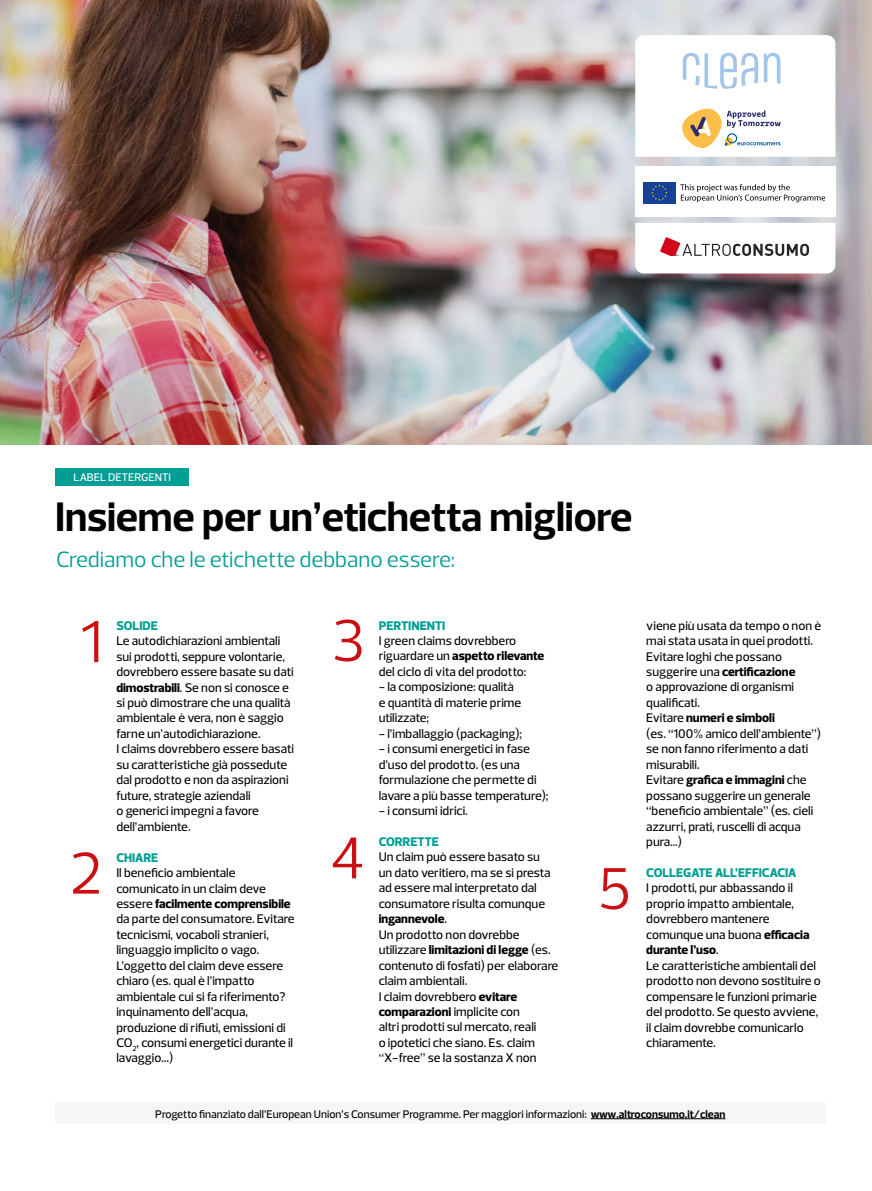
<style>
.page{position:relative;width:872px;height:1191px;background:#fff}
.page>*{position:absolute;margin:0;border:0;box-sizing:border-box;transform-origin:0 0}
.t1{font:700 42px "Prelo";letter-spacing:-.005em;color:#000}
.t2{font:22.5px "Prelo";color:#009e94}
.t3{font:500 12.75px/15.5px "Prelo";color:#000}
.t4{font:800 12.75px "Prelo";color:#009e94}
.t5{font:500 11.25px "Prelo";color:#000}
.t6{font:500 11.25px "Prelo";letter-spacing:.005em;color:#fff}
.s1{font-weight:800}
.s2{font-weight:700}
</style>
<div class="page">
<img style="left:0;top:0;width:872px;height:444px">
<div style="left:55px;top:468px;width:134px;height:17px;background:#009e94"></div>
<div style="left:55px;top:1102px;width:770px;height:22px;background:#f5f6f7"></div>
<hr style="left:590px;top:1118px;width:135px;height:1px;background:#000">
<svg style="left:82px;top:621px;width:16px;height:41px"></svg>
<svg style="left:601px;top:868px;width:27px;height:41px"></svg>
<svg style="left:73px;top:852px;width:26px;height:41px"></svg>
<svg style="left:333px;top:837px;width:29px;height:41px"></svg>
<svg style="left:335px;top:619px;width:26px;height:42px"></svg>
<svg style="left:635px;top:35px;width:200px;height:122px"></svg>
<div style="left:635px;top:166px;width:200px;height:51px;background:#fff"></div>
<svg style="left:635px;top:223px;width:200px;height:50px"></svg>
<svg style="left:680px;top:184px;width:145px;height:18px"></svg>
<svg style="left:643px;top:182px;width:33px;height:22px"></svg>
<div style="left:643px;top:182px;width:32px;height:21px;background:#164194"></div>
<svg style="left:651px;top:184px;width:16px;height:17px"></svg>
<p class="t6" style="left:74px;top:470px;width:99px">LABEL DETERGENTI</p>
<h1 class="t1" style="left:55px;top:491px;width:579px">Insieme per un’etichetta migliore</h1>
<h2 class="t2" style="left:56px;top:546px;width:400px">Crediamo che le etichette debbano essere:</h2>
<p class="t4" style="left:116px;top:617px;width:43px">SOLIDE</p>
<p class="t3" style="left:116px;top:633px;width:179px">Le autodichiarazioni ambientali sui prodotti, seppure volontarie, dovrebbero essere basate su dati <span class="s1">dimostrabili</span>. Se non si conosce e si può dimostrare che una qualità ambientale è vera, non è saggio farne un’autodichiarazione.<br>I claims dovrebbero essere basati su caratteristiche già possedute dal prodotto e non da aspirazioni future, strategie aziendali<br>o generici impegni a favore dell’ambiente.</p>
<p class="t4" style="left:116px;top:849px;width:44px">CHIARE</p>
<p class="t3" style="left:116px;top:865px;width:180px">Il beneficio ambientale comunicato in un claim deve essere <span class="s1">facilmente comprensibile </span>da parte del consumatore. Evitare tecnicismi, vocaboli stranieri, linguaggio implicito o vago.<br>L’oggetto del claim deve essere chiaro (es. qual è l’impatto ambientale cui si fa riferimento? inquinamento dell’acqua, produzione di rifiuti, emissioni di<br>CO<sub>2</sub>, consumi energetici durante il lavaggio…)</p>
<p class="t4" style="left:379px;top:617px;width:68px">PERTINENTI</p>
<p class="t3" style="left:379px;top:633px;width:167px">I green claims dovrebbero riguardare un <span class="s1">aspetto rilevante </span>del ciclo di vita del prodotto:</p>
<p class="t3" style="left:379px;top:679px;width:144px">- la composizione: qualità e quantità di materie prime utilizzate;</p>
<p class="t3" style="left:379px;top:726px;width:145px">- l’imballaggio (packaging);</p>
<p class="t3" style="left:379px;top:741px;width:171px">- i consumi energetici in fase d’uso del prodotto. (es una formulazione che permette di lavare a più basse temperature);</p>
<p class="t3" style="left:379px;top:803px;width:91px">- i consumi idrici.</p>
<p class="t4" style="left:379px;top:834px;width:62px">CORRETTE</p>
<p class="t3" style="left:379px;top:849px;width:181px">Un claim può essere basato su<br>un dato veritiero, ma se si presta ad essere mal interpretato dal consumatore risulta comunque <span class="s1">ingannevole</span>.<br>Un prodotto non dovrebbe utilizzare <span class="s1">limitazioni di legge</span> (es. contenuto di fosfati) per elaborare claim ambientali.<br>I claim dovrebbero <span class="s1">evitare comparazioni</span> implicite con<br>altri prodotti sul mercato, reali<br>o ipotetici che siano. Es. claim “X-free” se la sostanza X non</p>
<p class="t3" style="left:646px;top:617px;width:176px">viene più usata da tempo o non è mai stata usata in quei prodotti.<br>Evitare loghi che possano suggerire una <span class="s1">certificazione<br></span>o approvazione di organismi qualificati.<br>Evitare <span class="s1">numeri e simboli<br></span>(es. “100% amico dell’ambiente”) se non fanno riferimento a dati misurabili.<br>Evitare <span class="s1">grafica e immagini</span> che possano suggerire un generale “beneficio ambientale” (es. cieli azzurri, prati, ruscelli di acqua pura…)</p>
<p class="t4" style="left:646px;top:865px;width:152px">COLLEGATE ALL’EFFICACIA</p>
<p class="t3" style="left:646px;top:880px;width:176px">I prodotti, pur abbassando il proprio impatto ambientale, dovrebbero mantenere comunque una buona <span class="s1">efficacia durante l’uso</span>.<br>Le caratteristiche ambientali del prodotto non devono sostituire o compensare le funzioni primarie del prodotto. Se questo avviene, il claim dovrebbe comunicarlo chiaramente.</p>
<p class="t5" style="left:155px;top:1107px;width:571px">Progetto finanziato dall’European Union’s Consumer Programme. Per maggiori informazioni: <span class="s2">www.altroconsumo.it/clean</span></p>
</div>
